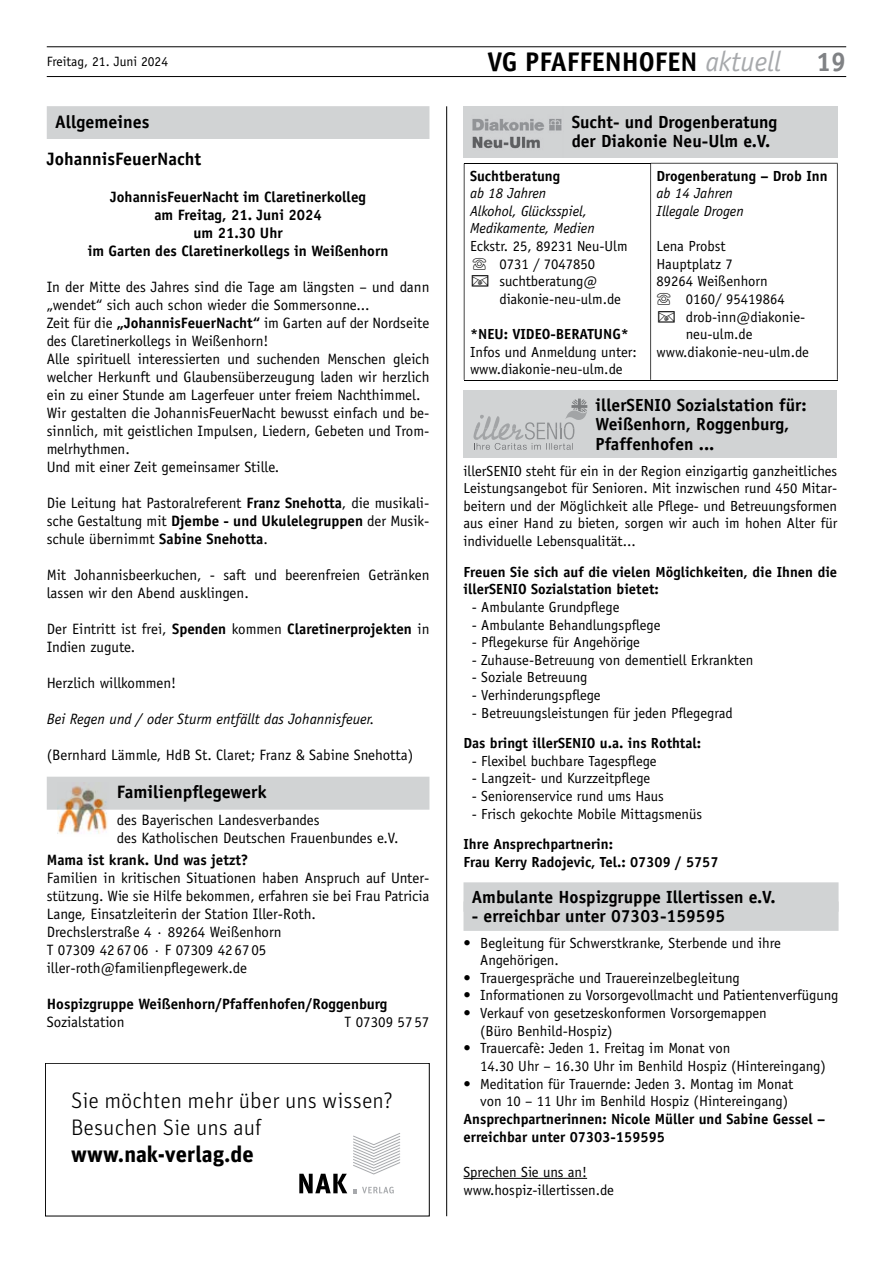
<style>
.page{position:relative;width:893px;height:1263px;background:#fff}
.page>*{position:absolute;margin:0;border:0;box-sizing:border-box;transform-origin:0 0}
.t1{font:700 27px "Officina Sans";color:#000}
.t2{font:700 27px "Officina Sans";color:#808285}
.t3{font:300 22.5px/27px "Unit Pro";color:#000}
.t4{font:700 22.5px "Unit Pro";color:#000}
.t5{font:700 18px/36.9px "Officina Sans";color:#000}
.t6{font:700 17.7px "Officina Sans";color:#000}
.t7{font:700 17.55px/19px "Officina Sans";color:#000}
.t8{font:15px/18px "Officina Sans";color:#000}
.t9{font:700 15px/18px "Officina Sans";color:#000;text-align:center}
.t10{font:italic 15px "Officina Sans";color:#000}
.t11{font:14.7px/17.5px "Officina Sans";color:#000}
.t12{font:700 14.7px/17.5px "Officina Sans";color:#000}
.t13{font:italic 14.7px/17.5px "Officina Sans";color:#000}
.t14{font:13.5px "Officina Sans";color:#000}
.s1{font-weight:400;font-style:italic;font-size:28.35px;color:#a7a9ac}
.s2{font-weight:700}
</style>
<div class="page">
<hr style="left:47px;top:76px;width:799px;height:1px;background:#000">
<hr style="left:47px;top:47px;width:799px;height:1px;background:#000">
<hr style="left:446px;top:106px;width:1px;height:1110px;background:#000">
<div style="left:47px;top:106px;width:382px;height:33px;background:#d1d3d4"></div>
<div style="left:47px;top:777px;width:382px;height:33px;background:#d1d3d4"></div>
<img style="left:57px;top:786px;width:51px;height:48px">
<div style="left:463px;top:106px;width:375px;height:32px;background:#d1d3d4"></div>
<div style="left:463px;top:125px;width:375px;height:33px;background:#d1d3d4"></div>
<hr style="left:464px;top:163px;width:187px;height:1px;background:#000">
<hr style="left:651px;top:163px;width:187px;height:1px;background:#000">
<hr style="left:464px;top:164px;width:1px;height:216px;background:#000">
<hr style="left:837px;top:164px;width:1px;height:216px;background:#000">
<hr style="left:650px;top:164px;width:1px;height:216px;background:#000">
<hr style="left:464px;top:380px;width:187px;height:1px;background:#000">
<hr style="left:651px;top:380px;width:187px;height:1px;background:#000">
<img style="left:472px;top:119px;width:90px;height:30px">
<div style="left:463px;top:391px;width:374px;height:29px;background:#d1d3d4"></div>
<div style="left:463px;top:410px;width:374px;height:29px;background:#d1d3d4"></div>
<div style="left:463px;top:429px;width:374px;height:29px;background:#d1d3d4"></div>
<svg style="left:473px;top:399px;width:114px;height:51px"></svg>
<div style="left:463px;top:882px;width:375px;height:30px;background:#d1d3d4"></div>
<div style="left:463px;top:901px;width:375px;height:30px;background:#d1d3d4"></div>
<hr style="left:463px;top:1178px;width:124px;height:1px;background:#000">
<svg style="left:299px;top:1133px;width:101px;height:60px"></svg>
<div style="left:45px;top:1063px;width:384px;height:153px;border:1px solid #000"></div>
<h1 class="t1" style="left:487px;top:45px;width:295px">VG PFAFFENHOFEN <span class="s1">aktuell</span></h1>
<p class="t14" style="left:47px;top:53px;width:123px">Freitag, 21. Juni 2024</p>
<h1 class="t2" style="left:816px;top:45px;width:32px">19</h1>
<p class="t5" style="left:47px;top:103px;width:156px;text-indent:9px">Allgemeines<br>JohannisFeuerNacht</p>
<p class="t9" style="left:88px;top:188px;width:302px">JohannisFeuerNacht im Claretinerkolleg<br>am Freitag, 21. Juni 2024<br>um 21.30 Uhr<br>im Garten des Claretinerkollegs in Weißenhorn</p>
<p class="t8" style="left:47px;top:278px;width:384px">In der Mitte des Jahres sind die Tage am längsten – und dann „wendet“ sich auch schon wieder die Sommersonne...<br>Zeit für die <span class="s2">„JohannisFeuerNacht“</span> im Garten auf der Nordseite des Claretinerkollegs in Weißenhorn!<br>Alle spirituell interessierten und suchenden Menschen gleich welcher Herkunft und Glaubensüberzeugung laden wir herzlich ein zu einer Stunde am Lagerfeuer unter freiem Nachthimmel.<br>Wir gestalten die JohannisFeuerNacht bewusst einfach und be&shy;sinnlich, mit geistlichen Impulsen, Liedern, Gebeten und Trom&shy;melrhythmen.<br>Und mit einer Zeit gemeinsamer Stille.</p>
<p class="t8" style="left:47px;top:494px;width:384px;text-align:justify">Die Leitung hat Pastoralreferent <span class="s2">Franz Snehotta</span>, die musikali&shy;sche Gestaltung mit <span class="s2">Djembe - und Ukulelegruppen</span> der Musik&shy;schule übernimmt <span class="s2">Sabine Snehotta</span>.</p>
<p class="t8" style="left:47px;top:566px;width:384px">Mit Johannisbeerkuchen, - saft und beerenfreien Getränken lassen wir den Abend ausklingen.</p>
<p class="t8" style="left:47px;top:620px;width:384px">Der Eintritt ist frei, <span class="s2">Spenden</span> kommen <span class="s2">Claretinerprojekten</span> in<br>Indien zugute.</p>
<p class="t8" style="left:47px;top:674px;width:131px">Herzlich willkommen!</p>
<p class="t10" style="left:47px;top:711px;width:329px">Bei Regen und / oder Sturm entfällt das Johannisfeuer.</p>
<p class="t8" style="left:47px;top:746px;width:368px">(Bernhard Lämmle, HdB St. Claret; Franz &amp; Sabine Snehotta)</p>
<p class="t5" style="left:117px;top:774px;width:152px">Familienpflegewerk</p>
<p class="t8" style="left:117px;top:811px;width:283px">des Bayerischen Landesverbandes<br>des Katholischen Deutschen Frauenbundes e.V.</p>
<p class="t9" style="left:47px;top:851px;width:203px">Mama ist krank. Und was jetzt?</p>
<p class="t8" style="left:47px;top:869px;width:384px">Familien in kritischen Situationen haben Anspruch auf Unter&shy;stützung. Wie sie Hilfe bekommen, erfahren sie bei Frau Patricia Lange, Einsatzleiterin der Station Iller-Roth.<br>Drechslerstraße 4 · 89264 Weißenhorn<br>T 07309 42 6706 · F 07309 4267 05 iller-roth@familienpflegewerk.de</p>
<p class="t9" style="left:47px;top:995px;width:342px">Hospizgruppe Weißenhorn/Pfaffenhofen/Roggenburg</p>
<p class="t8" style="left:47px;top:1013px;width:79px">Sozialstation</p>
<p class="t8" style="left:345px;top:1013px;width:86px">T 07309 57 57</p>
<h2 class="t3" style="left:71px;top:1086px;width:323px">Sie möchten mehr über uns wissen?<br>Besuchen Sie uns auf</h2>
<h2 class="t4" style="left:71px;top:1138px;width:184px">www.nak-verlag.de</h2>
<p class="t7" style="left:572px;top:112px;width:207px">Sucht- und Drogenberatung der Diakonie Neu-Ulm e.V.</p>
<p class="t12" style="left:470px;top:167px;width:92px">Suchtberatung</p>
<p class="t13" style="left:470px;top:185px;width:126px">ab 18 Jahren<br>Alkohol, Glücksspiel,<br>Medikamente, Medien</p>
<p class="t11" style="left:470px;top:237px;width:159px">Eckstr. 25, 89231 Neu-Ulm</p>
<p class="t11" style="left:472px;top:255px;width:125px">☏ 0731 / 7047850</p>
<p class="t11" style="left:499px;top:273px;width:99px">suchtberatung@</p>
<p class="t11" style="left:499px;top:290px;width:123px">diakonie-neu-ulm.de</p>
<p class="t12" style="left:470px;top:325px;width:160px">*NEU: VIDEO-BERATUNG*</p>
<p class="t11" style="left:470px;top:343px;width:168px">Infos und Anmeldung unter: www.diakonie-neu-ulm.de</p>
<p class="t12" style="left:657px;top:167px;width:172px">Drogenberatung – Drob Inn</p>
<p class="t13" style="left:657px;top:185px;width:89px">ab 14 Jahren<br>Illegale Drogen</p>
<p class="t11" style="left:657px;top:237px;width:71px">Lena Probst</p>
<p class="t11" style="left:657px;top:255px;width:78px">Hauptplatz 7</p>
<p class="t11" style="left:657px;top:273px;width:113px">89264 Weißenhorn</p>
<p class="t11" style="left:657px;top:290px;width:130px">☏ 0160/ 95419864</p>
<p class="t11" style="left:686px;top:308px;width:121px">drob-inn@diakonie-</p>
<p class="t11" style="left:686px;top:325px;width:68px">neu-ulm.de</p>
<p class="t11" style="left:657px;top:343px;width:154px">www.diakonie-neu-ulm.de</p>
<p class="t7" style="left:596px;top:396px;width:212px">illerSENIO Sozialstation für:<br>Weißenhorn, Roggenburg,<br>Pfaffenhofen ...</p>
<p class="t11" style="left:463px;top:462px;width:375px;text-align:justify">illerSENIO steht für ein in der Region einzigartig ganzheitliches Leistungsangebot für Senioren. Mit inzwischen rund 450 Mitar&shy;beitern und der Möglichkeit alle Pflege- und Betreuungsformen aus einer Hand zu bieten, sorgen wir auch im hohen Alter für individuelle Lebensqualität...</p>
<p class="t12" style="left:463px;top:563px;width:375px">Freuen Sie sich auf die vielen Möglichkeiten, die Ihnen die illerSENIO Sozialstation bietet:</p>
<p class="t11" style="left:472px;top:598px;width:149px">- Ambulante Grundpflege</p>
<p class="t11" style="left:472px;top:616px;width:190px">- Ambulante Behandlungspflege</p>
<p class="t11" style="left:472px;top:633px;width:170px">- Pflegekurse für Angehörige</p>
<p class="t11" style="left:472px;top:651px;width:283px">- Zuhause-Betreuung von dementiell Erkrankten</p>
<p class="t11" style="left:472px;top:669px;width:117px">- Soziale Betreuung</p>
<p class="t11" style="left:472px;top:686px;width:130px">- Verhinderungspflege</p>
<p class="t11" style="left:472px;top:704px;width:263px">- Betreuungsleistungen für jeden Pflegegrad</p>
<p class="t12" style="left:463px;top:734px;width:239px">Das bringt illerSENIO u.a. ins Rothtal:</p>
<p class="t11" style="left:472px;top:752px;width:186px">- Flexibel buchbare Tagespflege</p>
<p class="t11" style="left:472px;top:770px;width:180px">- Langzeit- und Kurzzeitpflege</p>
<p class="t11" style="left:472px;top:787px;width:194px">- Seniorenservice rund ums Haus</p>
<p class="t11" style="left:472px;top:805px;width:232px">- Frisch gekochte Mobile Mittagsmenüs</p>
<p class="t12" style="left:463px;top:835px;width:257px">Ihre Ansprechpartnerin:<br>Frau Kerry Radojevic, Tel.: 07309 / 5757</p>
<p class="t6" style="left:472px;top:886px;width:305px">Ambulante Hospizgruppe Illertissen e.V.</p>
<p class="t6" style="left:472px;top:905px;width:255px">- erreichbar unter 07303-159595</p>
<p class="t11" style="left:480px;top:934px;width:302px;text-indent:-17px">• Begleitung für Schwerstkranke, Sterbende und ihre<br>Angehörigen.</p>
<p class="t11" style="left:463px;top:969px;width:278px">• Trauergespräche und Trauereinzelbegleitung</p>
<p class="t11" style="left:463px;top:987px;width:377px">• Informationen zu Vorsorgevollmacht und Patientenverfügung</p>
<p class="t11" style="left:480px;top:1004px;width:288px;text-indent:-17px">• Verkauf von gesetzeskonformen Vorsorgemappen (Büro Benhild-Hospiz)</p>
<p class="t11" style="left:480px;top:1039px;width:347px;text-indent:-17px">• Trauercafè: Jeden 1. Freitag im Monat von<br>14.30 Uhr – 16.30 Uhr im Benhild Hospiz (Hintereingang)</p>
<p class="t11" style="left:480px;top:1075px;width:315px;text-indent:-17px">• Meditation für Trauernde: Jeden 3. Montag im Monat von 10 – 11 Uhr im Benhild Hospiz (Hintereingang)</p>
<p class="t12" style="left:463px;top:1110px;width:363px">Ansprechpartnerinnen: Nicole Müller und Sabine Gessel – erreichbar unter 07303-159595</p>
<p class="t11" style="left:463px;top:1163px;width:152px">Sprechen Sie uns an! www.hospiz-illertissen.de</p>
</div>
